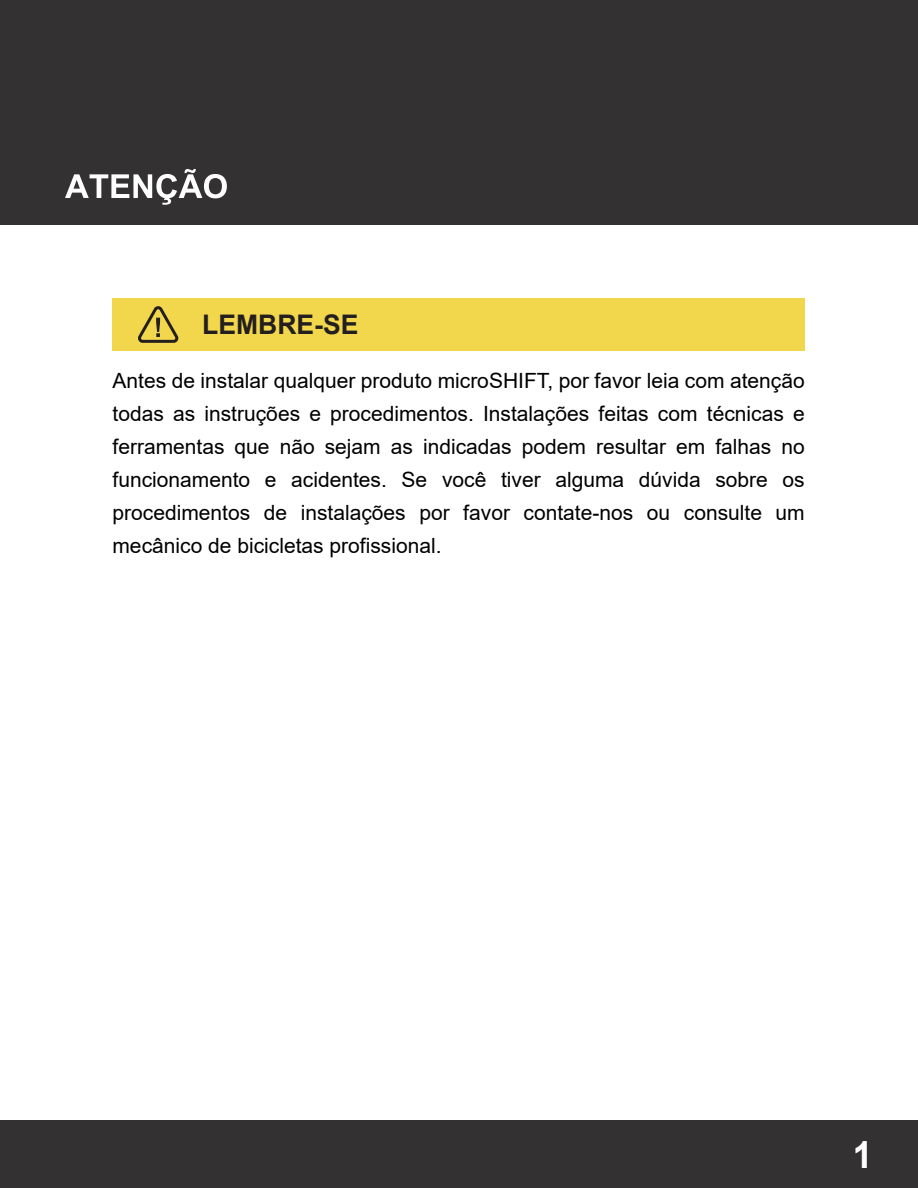
<style>
.page{position:relative;width:918px;height:1188px;background:#fff}
.page>*{position:absolute;margin:0;border:0;box-sizing:border-box;transform-origin:0 0}
.t1{font:700 37.5px "Arial";color:#fff;scale:.96 1}
.t2{font:700 27px "Arial";color:#231f20}
.t3{font:21px/33px "Arial";color:#000;text-align:justify}
</style>
<div class="page">
<div style="left:113px;top:298px;width:692px;height:53px;background:#f2d74c"></div>
<svg style="left:138px;top:306px;width:41px;height:37px"></svg>
<div style="left:0;top:1120px;width:918px;height:68px;background:#333132"></div>
<div style="left:0;top:0;width:918px;height:225px;background:#333132"></div>
<svg style="left:65px;top:169px;width:162px;height:36px"></svg>
<p class="t2" style="left:202px;top:306px;width:158px">LEMBRE-SE</p>
<p class="t3" style="left:112px;top:364px;width:694px">Antes de instalar qualquer produto microSHIFT, por favor leia com atenção todas as instruções e procedimentos. Instalações feitas com técnicas e ferramentas que não sejam as indicadas podem resultar em falhas no funcionamento e acidentes. Se você tiver alguma dúvida sobre os procedimentos de instalações por favor contate-nos ou consulte um mecânico de bicicletas profissional.</p>
<h1 class="t1" style="left:853px;top:1128px;width:22px">1</h1>
</div>
